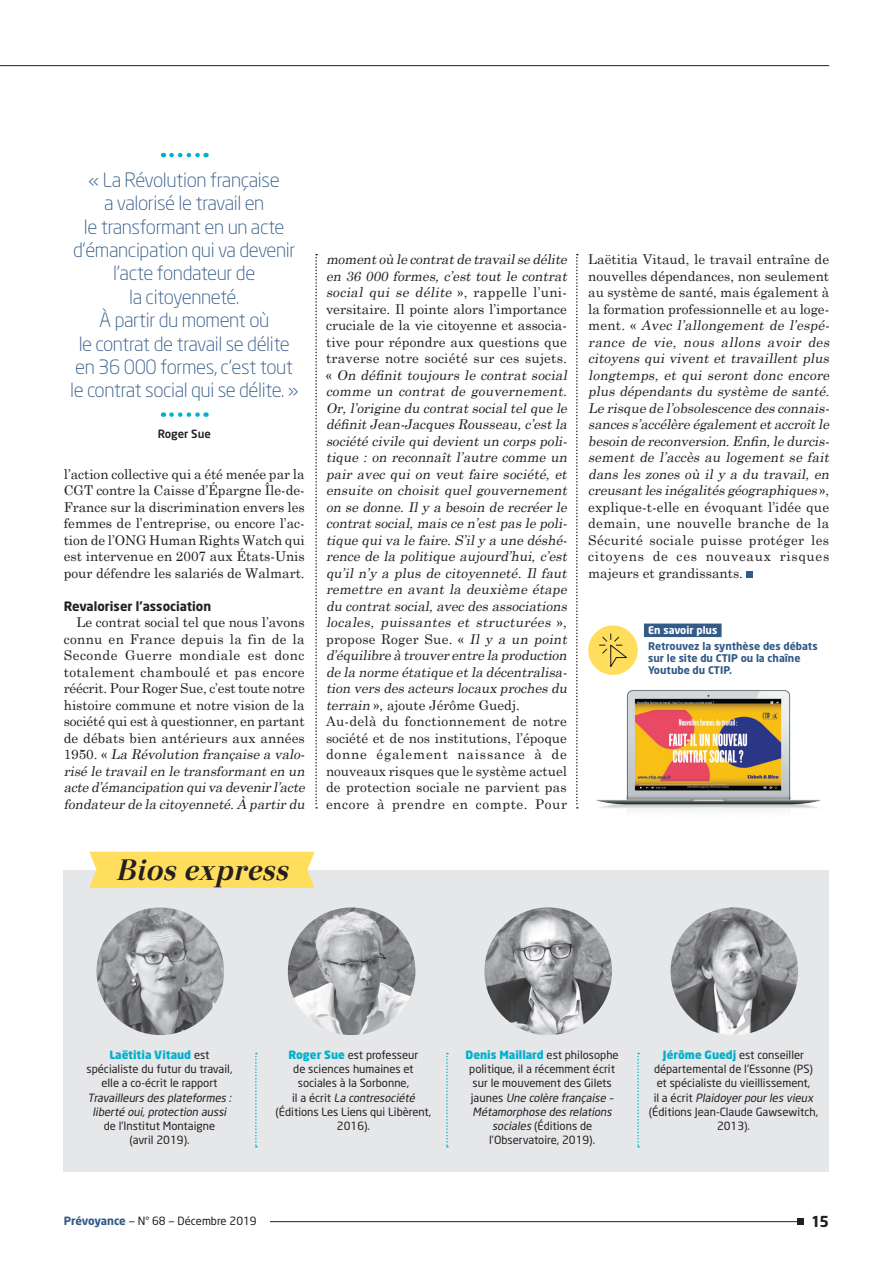
<style>
.page{position:relative;width:893px;height:1263px;background:#fff}
.page>*{position:absolute;margin:0;border:0;box-sizing:border-box;transform-origin:0 0}
.t1{font:italic 700 30.9px "Otama";color:#231f20}
.t2{font:300 19.5px/23.4px "Neo Sans";letter-spacing:-.02em;color:#325b88;text-align:center}
.t3{font:700 15px "Neo Sans";color:#231f20}
.t4{font:italic 13.5px/16.5px "Century Schoolbook";letter-spacing:.005em;color:#231f20}
.t5{font:13.5px/16.5px "Century Schoolbook";color:#231f20;text-align:justify}
.p_question{font:700 12.75px "Neo Sans";color:#231f20}
.t6{font:11.25px/14.2px "Neo Sans";color:#231f20;text-align:center}
.t7{font:500 11.25px "Neo Sans";color:#231f20}
.t8{font:700 10.5px/12px "Neo Sans";color:#325b88}
.t9{font:700 10.5px "Neo Sans";color:#fff}
.s1{font-style:italic}
.s2{font-style:normal}
.s3{font-weight:900;color:#00b1cd}
.s4{font-weight:700;color:#325b88}
</style>
<div class="page">
<hr style="left:250px;top:1221px;width:551px;height:1px;background:#231f20">
<svg style="left:798px;top:1219px;width:6px;height:6px"></svg>
<div style="left:64px;top:1217px;width:206px;height:8px;background:#fff"></div>
<svg style="left:315px;top:254px;width:2px;height:555px"></svg>
<svg style="left:576px;top:254px;width:2px;height:406px"></svg>
<hr style="left:0;top:65px;width:829px;height:1px;background:#231f20">
<div style="left:64px;top:870px;width:765px;height:302px;background:#e6e7e9"></div>
<svg style="left:255px;top:1053px;width:2px;height:94px"></svg>
<svg style="left:446px;top:1053px;width:2px;height:94px"></svg>
<svg style="left:637px;top:1053px;width:2px;height:94px"></svg>
<div style="left:89px;top:852px;width:226px;height:36px;background:#ffde5d"></div>
<img style="left:671px;top:907px;width:127px;height:128px;border-radius:64px">
<img style="left:288px;top:907px;width:127px;height:128px;border-radius:64px">
<img style="left:96px;top:907px;width:128px;height:128px;border-radius:64px">
<img style="left:484px;top:907px;width:128px;height:128px;border-radius:64px">
<img style="left:576px;top:661px;width:245px;height:151px">
<div style="left:588px;top:625px;width:50px;height:50px;background:#ffde5d;border-radius:50%"></div>
<svg style="left:599px;top:633px;width:28px;height:34px"></svg>
<div style="left:644px;top:623px;width:78px;height:14px;background:#325b88"></div>
<svg style="left:171px;top:153px;width:36px;height:4px"></svg>
<svg style="left:171px;top:412px;width:36px;height:5px"></svg>
<div style="left:747px;top:571px;width:6px;height:7px;background:#325b88"></div>
<p class="t2" style="left:70px;top:168px;width:230px">« La Révolution française<br>a valorisé le travail en<br>le transformant en un acte d’émancipation qui va devenir l’acte fondateur de<br>la citoyenneté.<br>À partir du moment où<br>le contrat de travail se délite en 36 000 formes, c’est tout le contrat social qui se délite. »</p>
<p class="t7" style="left:158px;top:427px;width:55px">Roger Sue</p>
<p class="t5" style="left:64px;top:465px;width:243px">l’action collective qui a été menée par la CGT contre la Caisse d’Épargne Île-de-France sur la discrimination envers les femmes de l’entreprise, ou encore l’ac&shy;tion de l’ONG Human Rights Watch qui est intervenue en 2007 aux États-Unis pour défendre les salariés de Walmart.</p>
<p class="p_question" style="left:64px;top:598px;width:149px">Revaloriser l'association</p>
<p class="t5" style="left:64px;top:614px;width:245px;text-align:left;text-indent:13px">Le contrat social tel que nous l’avons connu en France depuis la fin de la Seconde Guerre mondiale est donc totalement chamboulé et pas encore réécrit. Pour Roger Sue, c’est toute notre histoire commune et notre vision de la société qui est à questionner, en partant de débats bien antérieurs aux années 1 9 5 0 . « <span class="s1">La Révolution française a valo&shy;risé le travailen le transformanten un acte d’émancipation quiva devenir l’acte fondateur de la citoyenneté.À partir du</span></p>
<p class="t1" style="left:115px;top:851px;width:174px">Bios express</p>
<p class="t4" style="left:326px;top:251px;width:245px">momentoù le contratde travailse délite en 36 000 formes, c’est tout le contrat social qui se délite <span class="s2">», rappelle l’uni&shy;versitaire. Il pointe alors l’importance cruciale de la vie citoyenne et associa&shy;tive pour répondre aux questions que traverse notre société sur ces sujets. «</span> On définit toujours le contrat social comme un contrat de gouvernement.<br>Or,l’origine du contratsocialtelque le définitJean-Jacques Rousseau,c’estla société civile qui devient un corps poli&shy;tique : on reconnaît l’autre comme un pair avec qui on veut faire société, et ensuite on choisit quel gouvernement on se donne. Il y a besoin de recréer le contratsocial,mais ce n’estpas le poli&shy;tique quiva le faire.S’ily a une déshé&shy;rence de la politique aujourd’hui, c’est qu’il n’y a plus de citoyenneté. Il faut remettre en avant la deuxième étape du contratsocial,avec des associations locales, puissantes et structurées <span class="s2">» , propose Roger Sue. «</span> Il y a un point d’équilibre à trouver entre la production de la norme étatique etla décentralisa&shy;tion vers des acteurs locaux proches du terrain <span class="s2">», ajoute Jérôme Guedj.</span></p>
<p class="t5" style="left:326px;top:713px;width:243px">Au-delà du fonctionnement de notre société et de nos institutions, l’époque donne également naissance à de nouveaux risques que le système actuel de protection sociale ne parvient pas encore à prendre en compte. Pour</p>
<p class="t4" style="left:588px;top:251px;width:245px"><span class="s2">Laëtitia Vitaud, le travail entraîne de nouvelles dépendances, non seulement au système de santé, mais également à la formation professionnelle et au loge&shy;m e n t . «</span> Avec l’allongement de l’espé&shy;rance de vie, nous allons avoir des citoyens qui vivent et travaillent plus longtemps, et qui seront donc encore plus dépendants du système de santé.<br>Le risque de l’obsolescence des connais&shy;sances s’accélère égalementetaccroîtle besoin de reconversion.Enfin,le durcis&shy;sement de l’accès au logement se fait dans les zones où il y a du travail, en creusantles inégalités géographiques <span class="s2">» , explique-t-elle en évoquant l’idée que demain, une nouvelle branche de la Sécurité sociale puisse protéger les citoyens de ces nouveaux risques majeurs et grandissants.</span></p>
<p class="t9" style="left:648px;top:623px;width:71px">En savoir plus</p>
<p class="t8" style="left:648px;top:640px;width:171px">Retrouvez la synthèse des débats sur le site du CTIP ou la chaîne<br>Youtube du CTIP.</p>
<p class="t6" style="left:86px;top:1047px;width:149px"><span class="s3">Laëtitia Vitaud</span> est spécialiste du futur du travail, elle a co-écrit le rapport<br><span class="s1">Travailleurs des plateformes : liberté oui,protection aussi </span>de l’Institut Montaigne<br>(avril 2019).</p>
<p class="t6" style="left:466px;top:1047px;width:155px"><span class="s3">Denis Maillard</span> est philosophe politique, il a récemment écrit sur le mouvement des Gilets<br>j a u n e s <span class="s1">Une colère française –<br>Métamorphose des relations sociales</span> (Éditions de l’Observatoire, 2019).</p>
<p class="t6" style="left:276px;top:1047px;width:157px"><span class="s3">Roger Sue</span> est professeur<br>de sciences humaines et sociales à la Sorbonne,<br>i l a é c r i t <span class="s1">La contresociété </span>(Éditions Les Liens qui Libèrent,<br>2016).</p>
<p class="t6" style="left:649px;top:1047px;width:171px"><span class="s3">Jérôme Guedj</span> est conseiller départemental de l’Essonne (PS) et spécialiste du vieillissement,<br>i l a é c r i t <span class="s1">Plaidoyerpourles vieux </span>(Éditions Jean-Claude Gawsewitch,<br>2013).</p>
<p class="t6" style="left:64px;top:1214px;width:194px"><span class="s4">Prévoyance</span> — N° 68 — Décembre 2019</p>
<p class="t3" style="left:811px;top:1211px;width:20px">15</p>
</div>
